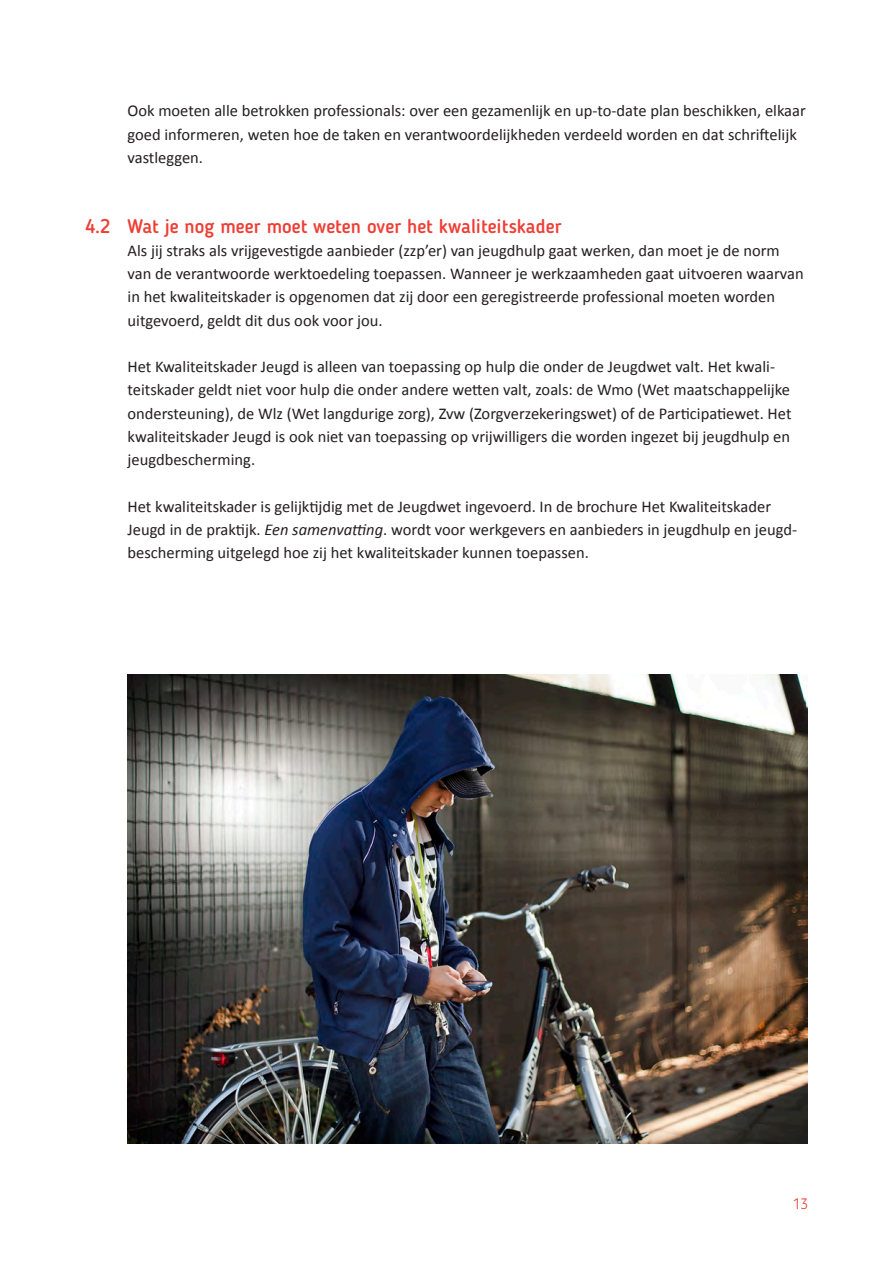
<style>
.page{position:relative;width:893px;height:1263px;background:#fff}
.page>*{position:absolute;margin:0;border:0;box-sizing:border-box;transform-origin:0 0}
.Tussenkop{font:500 19.5px "Blogger Sans";color:#ee3e35}
.Platte_tekst{font:16.5px/23.2px "Calibri";color:#231f20}
.t1{font:300 15px "Blogger Sans";color:#ee3e35}
.s1{font-style:italic}
</style>
<div class="page">
<img style="left:128px;top:674px;width:680px;height:470px">
<p class="Platte_tekst" style="left:128px;top:99px;width:680px">Ook moeten alle betrokken professionals: over een gezamenlijk en up-to-date plan beschikken, elkaar goed informeren, weten hoe de taken en verantwoordelijkheden verdeeld worden en dat schriftelijk vastleggen.</p>
<p class="Tussenkop" style="left:85px;top:214px;width:478px">4.2 Wat je nog meer moet weten over het kwaliteitskader</p>
<p class="Platte_tekst" style="left:128px;top:239px;width:678px">Als jij straks als vrijgevestigde aanbieder (zzp’er) van jeugdhulp gaat werken, dan moet je de norm van de verantwoorde werktoedeling toepassen. Wanneer je werkzaamheden gaat uitvoeren waarvan in het kwaliteitskader is opgenomen dat zij door een geregistreerde professional moeten worden uitgevoerd, geldt dit dus ook voor jou.</p>
<p class="Platte_tekst" style="left:128px;top:355px;width:665px">Het Kwaliteitskader Jeugd is alleen van toepassing op hulp die onder de Jeugdwet valt. Het kwali&shy;teitskader geldt niet voor hulp die onder andere wetten valt, zoals: de Wmo (Wet maatschappelijke ondersteuning), de Wlz (Wet langdurige zorg), Zvw (Zorgverzekeringswet) of de Participatiewet. Het kwaliteitskader Jeugd is ook niet van toepassing op vrijwilligers die worden ingezet bij jeugdhulp en jeugdbescherming.</p>
<p class="Platte_tekst" style="left:128px;top:494px;width:671px">Het kwaliteitskader is gelijktijdig met de Jeugdwet ingevoerd. In de brochure Het Kwaliteitskader<br>Jeugd in de praktijk. <span class="s1">Een samenvatting</span>. wordt voor werkgevers en aanbieders in jeugdhulp en jeugd&shy;bescherming uitgelegd hoe zij het kwaliteitskader kunnen toepassen.</p>
<p class="t1" style="left:793px;top:1195px;width:16px">13</p>
</div>
